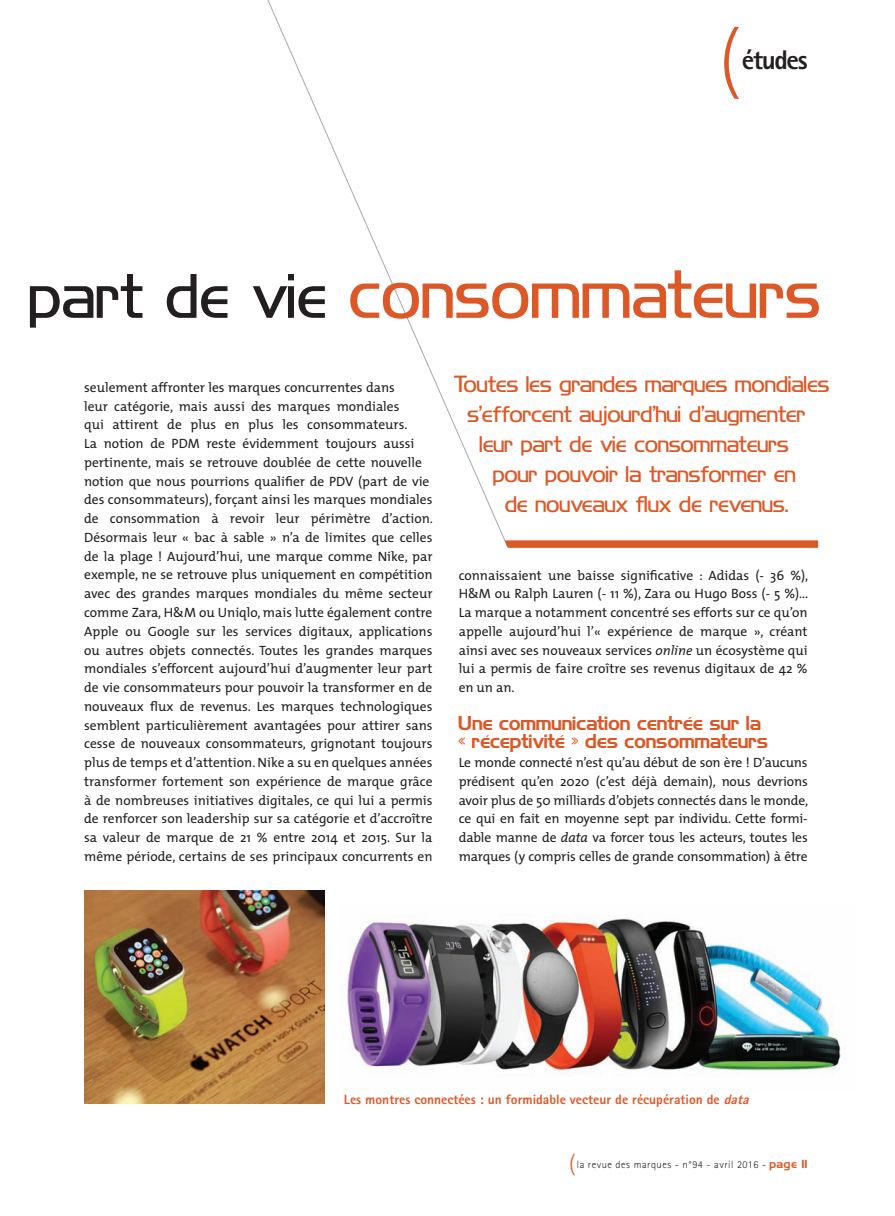
<style>
.page{position:relative;width:895px;height:1216px;background:#fff}
.page>*{position:absolute;margin:0;border:0;box-sizing:border-box;transform-origin:0 0}
.t1{font:300 75px "The Mix";color:#dd5827}
.t2{font:63px "Hancock Park Light Laser";color:#dd5827}
.t3{font:800 27px "Rotis Sans Serif";letter-spacing:-.05em;color:#231f20}
.t4{font:21px "Hancock Park Light Laser";letter-spacing:-.01em;color:#dd5827}
.t5{font:18px/18.8px "Hancock Park Laser";color:#dd5827}
.t6{font:13.5px/18.8px "The Mix";color:#231f20;text-align:justify}
.t7{font:800 13.5px "Rotis Sans Serif";color:#dd5827}
.t8{font:300 10.5px "Rotis Sans Serif";letter-spacing:.05em;color:#231f20}
.s1{font-size:58.05px;color:#231f20}
.s2{font-style:italic}
.s3{font-family:"The Mix";font-size:22.5px;color:#dd5827}
.s4{font-family:"Hancock Park Laser";font-weight:400;color:#dd5827}
</style>
<div class="page">
<svg style="left:267px;top:0;width:238px;height:540px"></svg>
<svg style="left:504px;top:540px;width:313px;height:8px;background:#df6335"></svg>
<img style="left:84px;top:890px;width:241px;height:214px">
<img style="left:347px;top:917px;width:494px;height:159px">
<h1 class="t1" style="left:717px;top:-3px;width:24px">(</h1>
<h3 class="t3" style="left:741px;top:43px;width:67px">études</h3>
<h2 class="t2" style="left:30px;top:265px;width:793px"><span class="s1">part de vie</span> consommateurs</h2>
<p class="t6" style="left:84px;top:377px;width:350px;text-align:left">seulement affronter les marques concurrentes dans<br>leur catégorie, mais aussi des marques mondiales<br>qui attirent de plus en plus les consommateurs.<br>La notion de PDM reste évidemment toujours aussi pertinente, mais se retrouve doublée de cette nouvelle notion que nous pourrions qualifier de PDV (part de vie des consommateurs), forçant ainsi les marques mondiales de consommation à revoir leur périmètre d’action.<br>Désormais leur « bac à sable » n’a de limites que celles de la plage ! Aujourd’hui, une marque comme Nike, par exemple, ne se retrouve plus uniquement en compétition avec des grandes marques mondiales du même secteur comme Zara, H&amp;M ou Uniqlo, mais lutte également contre Apple ou Google sur les services digitaux, applications ou autres objets connectés. Toutes les grandes marques mondiales s’efforcent aujourd’hui d’augmenter leur part de vie consommateurs pour pouvoir la transformer en de nouveaux flux de revenus. Les marques technologiques semblent particulièrement avantagées pour attirer sans cesse de nouveaux consommateurs, grignotant toujours plus de temps et d’attention. Nike a su en quelques années transformer fortement son expérience de marque grâce à de nombreuses initiatives digitales, ce qui lui a permis de renforcer son leadership sur sa catégorie et d’accroître sa valeur de marque de 21 % entre 2014 et 2015. Sur la même période, certains de ses principaux concurrents en</p>
<h3 class="t4" style="left:454px;top:374px;width:377px">Toutes les grandes marques mondiales</h3>
<h3 class="t4" style="left:467px;top:404px;width:339px">s’efforcent aujourd’hui d’augmenter</h3>
<h3 class="t4" style="left:479px;top:434px;width:311px">leur part de vie consommateurs</h3>
<h3 class="t4" style="left:493px;top:464px;width:304px">pour pouvoir la transformer en</h3>
<h3 class="t4" style="left:505px;top:494px;width:284px">de nouveaux flux de revenus.</h3>
<p class="t6" style="left:458px;top:565px;width:351px">connaissaient une baisse significative : Adidas (- 36 %), H&amp;M ou Ralph Lauren (- 11 %), Zara ou Hugo Boss (- 5 %)...<br>La marque a notamment concentré ses efforts sur ce qu’on appelle aujourd’hui l’« expérience de marque », créant ainsi avec ses nouveaux services <span class="s2">online</span> un écosystème qui lui a permis de faire croître ses revenus digitaux de 42 % en un an.</p>
<h3 class="t5" style="left:458px;top:714px;width:311px">Une communication centrée sur la « réceptivité » des consommateurs</h3>
<p class="t6" style="left:458px;top:752px;width:351px">Le monde connecté n’est qu’au début de son ère ! D’aucuns prédisent qu’en 2020 (c’est déjà demain), nous devrions avoir plus de 50 milliards d’objets connectés dans le monde, ce qui en fait en moyenne sept par individu. Cette formi&shy;dable manne de <span class="s2">data</span> va forcer tous les acteurs, toutes les marques (y compris celles de grande consommation) à être</p>
<p class="t7" style="left:343px;top:1091px;width:410px">Les montres connectées : un formidable vecteur de récupération de <span class="s2">data</span></p>
<p class="t8" style="left:568px;top:1159px;width:240px"><span class="s3">(</span>la revue des marques - n°94 - avril 2016 - <span class="s4">page 11</span></p>
</div>
